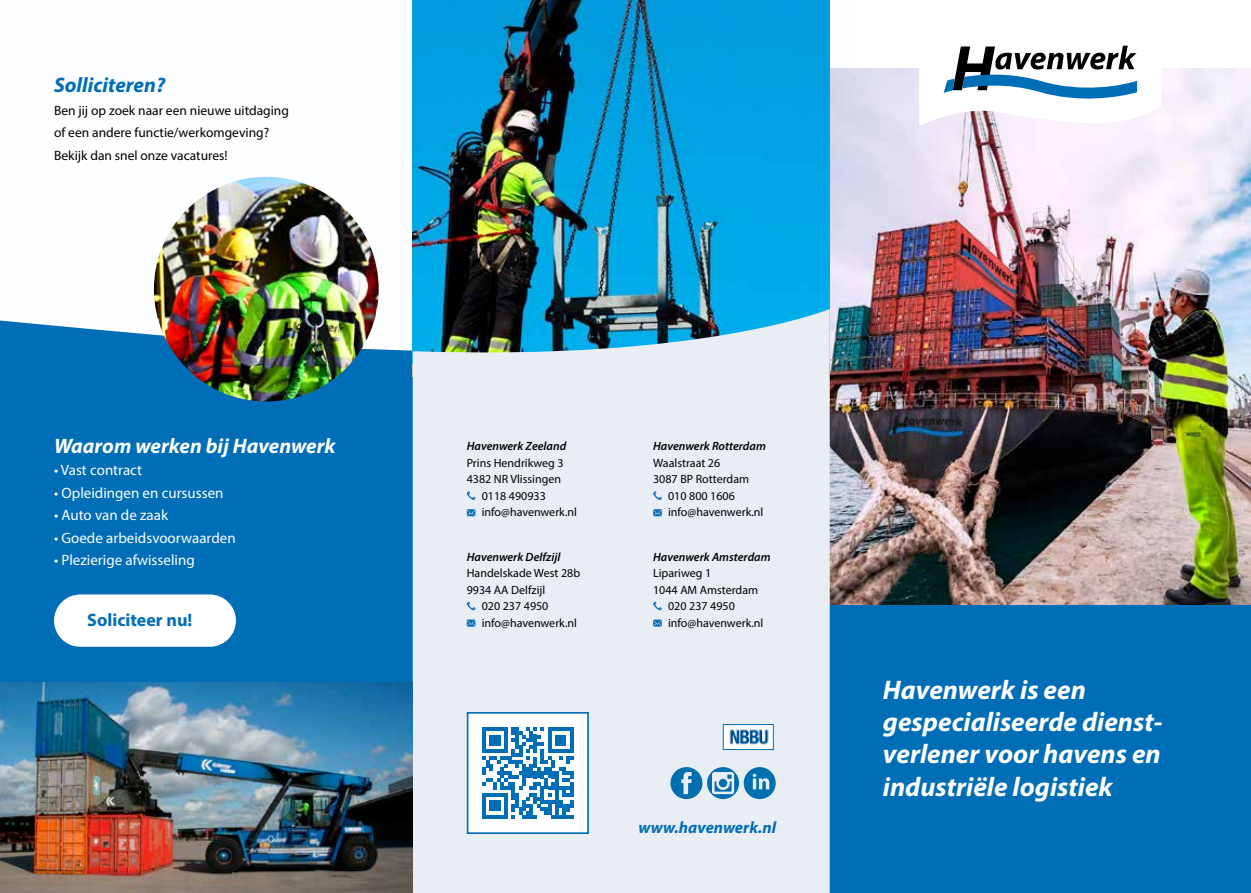
<style>
.page{position:relative;width:1251px;height:893px;background:#fff}
.page>*{position:absolute;margin:0;border:0;box-sizing:border-box;transform-origin:0 0}
.t1{font:italic 700 27px/32.4px "Myriad Pro";color:#fff}
.t2{font:italic 700 21px "Myriad Pro";color:#fcfeff}
.t3{font:italic 700 21px "Myriad Pro";color:#006db7}
.t4{font:700 18px "Myriad Pro";color:#006db7}
.t5{font:italic 700 16.5px "Myriad Pro";color:#006db7}
.t6{font:15px "Myriad Pro";color:#fcfeff}
.t7{font:13.5px/22.5px "Myriad Pro";color:#000}
.t8{font:12px "Myriad Pro";color:#000}
.t9{font:italic 600 12px "Myriad Pro";color:#000}
</style>
<div class="page">
<div style="left:829px;top:595px;width:421px;height:298px;background:#006db7"></div>
<div style="left:0;top:289px;width:412px;height:472px;background:#006db7"></div>
<svg style="left:0;top:0;width:858px;height:395px"></svg>
<img style="left:829px;top:69px;width:421px;height:536px">
<img style="left:412px;top:0;width:417px;height:309px">
<svg style="left:918px;top:45px;width:243px;height:93px"></svg>
<img style="left:154px;top:177px;width:224px;height:224px;border-radius:112px">
<div style="left:54px;top:594px;width:182px;height:53px;background:#fff;border-radius:26px"></div>
<div style="left:412px;top:309px;width:417px;height:584px;background:#e9eef5"></div>
<svg style="left:466px;top:491px;width:9px;height:9px"></svg>
<svg style="left:466px;top:509px;width:9px;height:7px"></svg>
<svg style="left:466px;top:602px;width:9px;height:8px"></svg>
<svg style="left:466px;top:620px;width:9px;height:7px"></svg>
<svg style="left:653px;top:491px;width:8px;height:9px"></svg>
<svg style="left:653px;top:509px;width:8px;height:7px"></svg>
<svg style="left:653px;top:602px;width:8px;height:8px"></svg>
<svg style="left:653px;top:620px;width:8px;height:7px"></svg>
<svg style="left:670px;top:767px;width:105px;height:32px;background:#6ba9cf"></svg>
<div style="left:467px;top:713px;width:121px;height:120px;background:#fefefe"></div>
<svg style="left:482px;top:727px;width:91px;height:92px"></svg>
<div style="left:466px;top:712px;width:122px;height:122px;border:2px solid #006db7"></div>
<img style="left:0;top:683px;width:412px;height:210px">
<img style="left:725px;top:726px;width:46px;height:22px">
<div style="left:723px;top:724px;width:50px;height:26px;border:1px solid #006db7"></div>
<h2 class="t3" style="left:54px;top:72px;width:113px">Solliciteren?</h2>
<p class="t7" style="left:54px;top:99px;width:236px">Ben jij op zoek naar een nieuwe uitdaging of een andere functie/werkomgeving?<br>Bekijk dan snel onze vacatures!</p>
<h2 class="t2" style="left:54px;top:432px;width:283px">Waarom werken bij Havenwerk</h2>
<p class="t6" style="left:54px;top:461px;width:90px">• Vast contract</p>
<p class="t6" style="left:54px;top:483px;width:171px">• Opleidingen en cursussen</p>
<p class="t6" style="left:54px;top:506px;width:115px">• Auto van de zaak</p>
<p class="t6" style="left:54px;top:528px;width:183px">• Goede arbeidsvoorwaarden</p>
<p class="t6" style="left:54px;top:551px;width:142px">• Plezierige afwisseling</p>
<h3 class="t4" style="left:87px;top:608px;width:107px">Soliciteer nu!</h3>
<p class="t9" style="left:466px;top:439px;width:101px">Havenwerk Zeeland</p>
<p class="t8" style="left:466px;top:455px;width:98px">Prins Hendrikweg 3</p>
<p class="t8" style="left:466px;top:472px;width:96px">4382 NR Vlissingen</p>
<p class="t8" style="left:481px;top:488px;width:66px">0118 490933</p>
<p class="t8" style="left:481px;top:505px;width:97px">info@havenwerk.nl</p>
<p class="t9" style="left:466px;top:549px;width:95px">Havenwerk Delfzijl</p>
<p class="t8" style="left:466px;top:566px;width:115px">Handelskade West 28b</p>
<p class="t8" style="left:466px;top:582px;width:80px">9934 AA Delfzijl</p>
<p class="t8" style="left:481px;top:599px;width:68px">020 237 4950</p>
<p class="t8" style="left:481px;top:615px;width:97px">info@havenwerk.nl</p>
<p class="t9" style="left:653px;top:439px;width:114px">Havenwerk Rotterdam</p>
<p class="t8" style="left:653px;top:455px;width:69px">Waalstraat 26</p>
<p class="t8" style="left:653px;top:472px;width:97px">3087 BP Rotterdam</p>
<p class="t8" style="left:668px;top:488px;width:68px">010 800 1606</p>
<p class="t8" style="left:668px;top:505px;width:97px">info@havenwerk.nl</p>
<p class="t9" style="left:653px;top:549px;width:119px">Havenwerk Amsterdam</p>
<p class="t8" style="left:653px;top:566px;width:59px">Lipariweg 1</p>
<p class="t8" style="left:653px;top:582px;width:106px">1044 AM Amsterdam</p>
<p class="t8" style="left:668px;top:599px;width:68px">020 237 4950</p>
<p class="t8" style="left:668px;top:615px;width:97px">info@havenwerk.nl</p>
<h3 class="t5" style="left:638px;top:817px;width:139px">www.havenwerk.nl</h3>
<h1 class="t1" style="left:882px;top:672px;width:281px">Havenwerk is een gespecialiseerde dienst&shy;verlener voor havens en industriële logistiek</h1>
</div>
